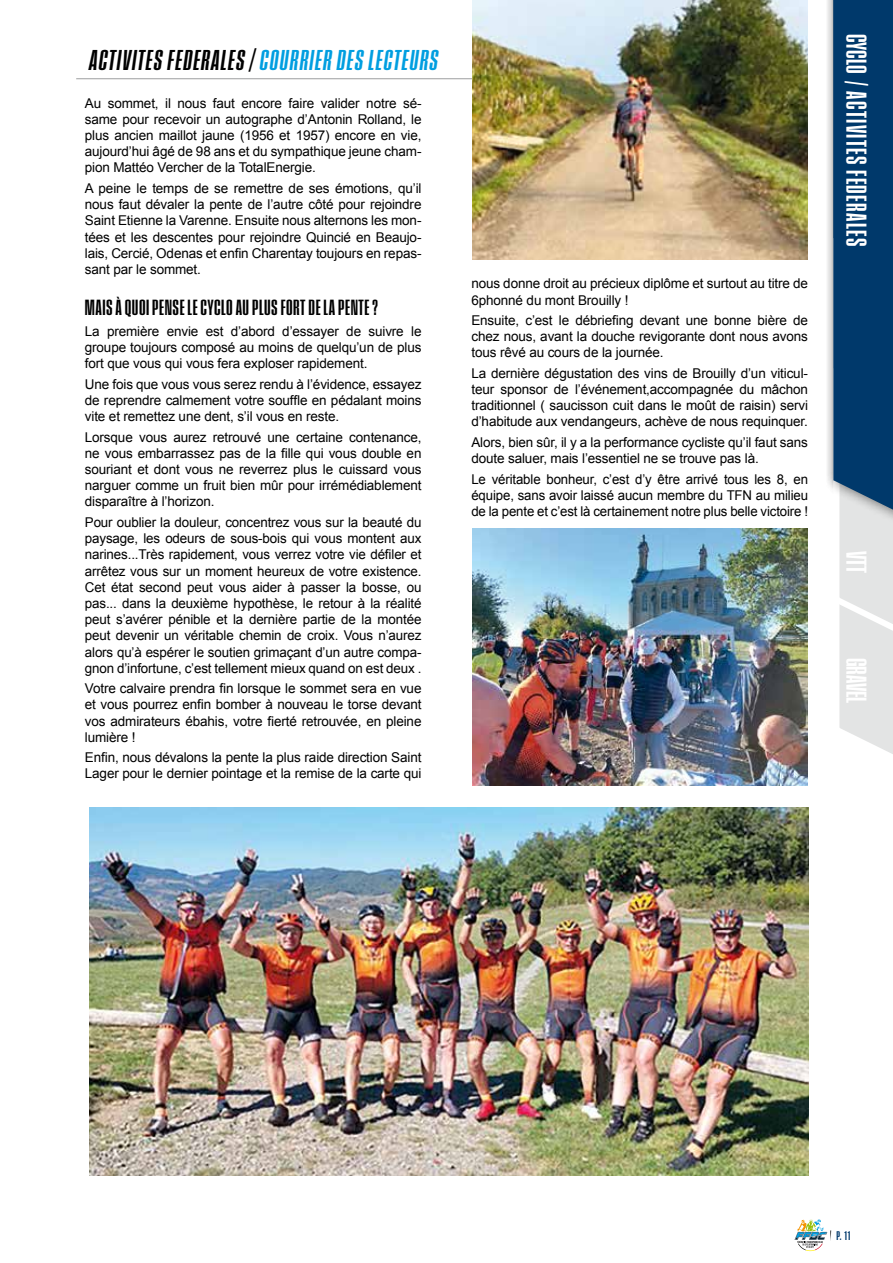
<style>
.page{position:relative;width:893px;height:1263px;background:#fff}
.page>*{position:absolute;margin:0;border:0;box-sizing:border-box;transform-origin:0 0}
.t1{font:27.45px "Pressio No.34";color:#000}
.t2{font:27.45px "Pressio No.34";letter-spacing:.05em;color:#fff}
.t3{font:21px "Pressio No.34";letter-spacing:.025em;color:#000}
.t4{font:13.5px/16.2px "Arial";letter-spacing:-.01em;color:#000;text-align:justify}
.t5{font:12px "Pressio No.34";color:#00396b}
.s1{color:#009ee0}
.s2{color:#000}
</style>
<div class="page">
<hr style="left:76px;top:78px;width:727px;height:1px;background:#9c9e9f">
<div style="left:824px;top:0;width:69px;height:531px;background:#000;opacity:.5"></div>
<svg style="left:830px;top:0;width:63px;height:754px"></svg>
<svg style="left:795px;top:1219px;width:32px;height:32px"></svg>
<hr style="left:0;top:461px;width:1px;height:153px;background:#d9dadb">
<img style="left:89px;top:808px;width:719px;height:368px">
<img style="left:472px;top:0;width:336px;height:259px">
<img style="left:472px;top:529px;width:336px;height:256px">
<h1 class="t1" style="left:88px;top:46px;width:355px">ACTIVITES FEDERALES / <span class="s1">COURRIER DES LECTEURS</span></h1>
<p class="t4" style="left:85px;top:95px;width:338px">Au sommet, il nous faut encore faire valider notre sé&shy;same pour recevoir un autographe d’Antonin Rolland, le plus ancien maillot jaune (1956 et 1957) encore en vie, aujourd’hui âgé de 98 ans et du sympathique jeune cham&shy;pion Mattéo Vercher de la TotalEnergie.</p>
<p class="t4" style="left:85px;top:180px;width:338px">A peine le temps de se remettre de ses émotions, qu’il nous faut dévaler la pente de l’autre côté pour rejoindre Saint Etienne la Varenne. Ensuite nous alternons les mon&shy;tées et les descentes pour rejoindre Quincié en Beaujo&shy;lais, Cercié, Odenas et enfin Charentay toujours en repas&shy;sant par le sommet.</p>
<h2 class="t3" style="left:85px;top:296px;width:295px">MAIS À QUOI PENSE LE CYCLO AU PLUS FORT DE LA PENTE ?</h2>
<p class="t4" style="left:85px;top:323px;width:338px">La première envie est d’abord d’essayer de suivre le groupe toujours composé au moins de quelqu’un de plus fort que vous qui vous fera exploser rapidement.</p>
<p class="t4" style="left:85px;top:376px;width:338px">Une fois que vous vous serez rendu à l’évidence, essayez de reprendre calmement votre souffle en pédalant moins vite et remettez une dent, s’il vous en reste.</p>
<p class="t4" style="left:85px;top:429px;width:338px">Lorsque vous aurez retrouvé une certaine contenance, ne vous embarrassez pas de la fille qui vous double en souriant et dont vous ne reverrez plus le cuissard vous narguer comme un fruit bien mûr pour irrémédiablement disparaître à l’horizon.</p>
<p class="t4" style="left:85px;top:514px;width:338px">Pour oublier la douleur, concentrez vous sur la beauté du paysage, les odeurs de sous-bois qui vous montent aux narines...Très rapidement, vous verrez votre vie défiler et arrêtez vous sur un moment heureux de votre existence.<br>Cet état second peut vous aider à passer la bosse, ou pas... dans la deuxième hypothèse, le retour à la réalité peut s’avérer pénible et la dernière partie de la montée peut devenir un véritable chemin de croix. Vous n’aurez alors qu’à espérer le soutien grimaçant d’un autre compa&shy;gnon d’infortune, c’est tellement mieux quand on est deux .</p>
<p class="t4" style="left:85px;top:680px;width:338px">Votre calvaire prendra fin lorsque le sommet sera en vue et vous pourrez enfin bomber à nouveau le torse devant vos admirateurs ébahis, votre fierté retrouvée, en pleine lumière !</p>
<p class="t4" style="left:85px;top:749px;width:338px">Enfin, nous dévalons la pente la plus raide direction Saint<br>Lager pour le dernier pointage et la remise de la carte qui</p>
<p class="t4" style="left:471px;top:276px;width:338px">nous donne droit au précieux diplôme et surtout au titre de<br>6phonné du mont Brouilly !</p>
<p class="t4" style="left:471px;top:312px;width:338px">Ensuite, c’est le débriefing devant une bonne bière de chez nous, avant la douche revigorante dont nous avons tous rêvé au cours de la journée.</p>
<p class="t4" style="left:471px;top:365px;width:338px">La dernière dégustation des vins de Brouilly d’un viticul&shy;teur sponsor de l’événement,accompagnée du mâchon traditionnel ( saucisson cuit dans le moût de raisin) servi d’habitude aux vendangeurs, achève de nous requinquer.</p>
<p class="t4" style="left:471px;top:434px;width:338px">Alors, bien sûr, il y a la performance cycliste qu’il faut sans doute saluer, mais l’essentiel ne se trouve pas là.</p>
<p class="t4" style="left:471px;top:471px;width:338px">Le véritable bonheur, c’est d’y être arrivé tous les 8, en équipe, sans avoir laissé aucun membre du TFN au milieu de la pente et c’est là certainement notre plus belle victoire !</p>
<h1 class="t2" style="left:871px;top:34px;width:214px;rotate:90deg">CYCLO / ACTIVITES FEDERALES</h1>
<h1 class="t2" style="left:871px;top:551px;width:24px;rotate:90deg">VTT</h1>
<h1 class="t2" style="left:871px;top:657px;width:47px;rotate:90deg">GRAVEL</h1>
<p class="t5" style="left:829px;top:1229px;width:23px"><span class="s2">/</span> P. 11</p>
</div>
